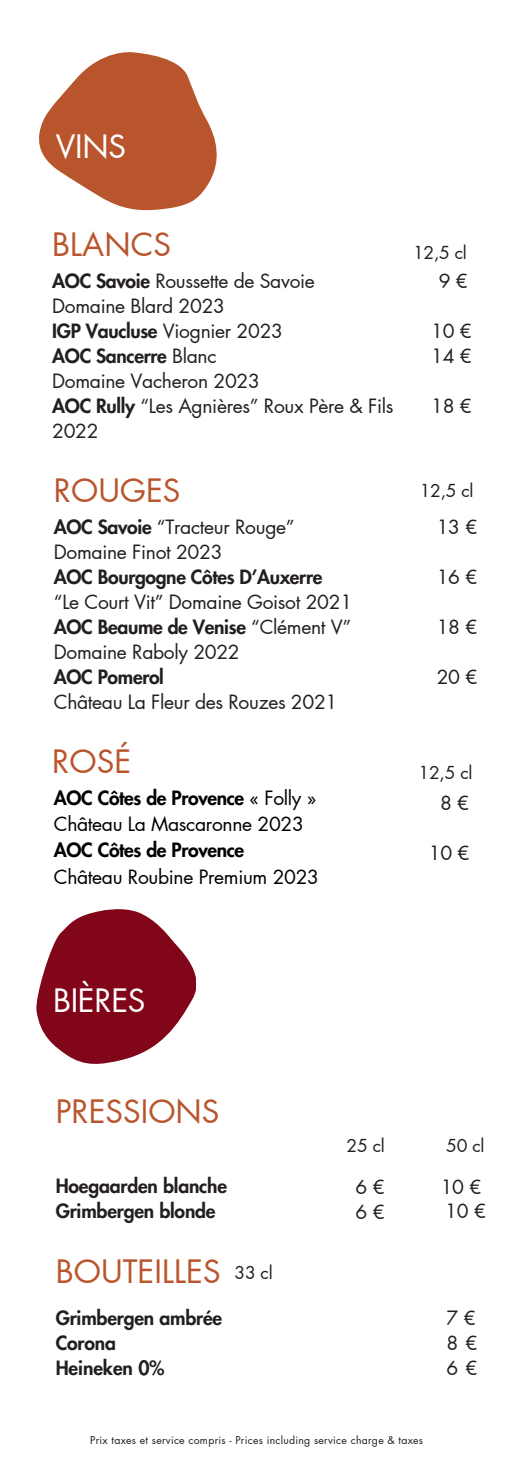
<style>
.page{position:relative;width:522px;height:1474px;background:#fff}
.page>*{position:absolute;margin:0;border:0;box-sizing:border-box;transform-origin:0 0}
.t1{font:31.5px "Futura LT Pro";letter-spacing:.005em;color:#b9552d}
.t2{font:31.5px "Futura LT Pro";letter-spacing:-.01em;color:#fff}
.t3{font:19.25px/24.8px "Futura LT Pro";letter-spacing:-.015em;color:#231f20}
.t4{font:19.25px/26.2px "Futura LT Pro";letter-spacing:-.015em;color:#000}
.t5{font:800 19.25px/24.8px "Futura LT Pro";letter-spacing:-.01em;color:#231f20}
.t6{font:17.5px "Futura LT Pro";letter-spacing:-.015em;color:#231f20}
.t7{font:10.5px "Futura LT Pro";letter-spacing:.025em;color:#231f20}
.s1{font-weight:800}
</style>
<div class="page">
<svg style="left:36px;top:909px;width:160px;height:155px"></svg>
<svg style="left:39px;top:52px;width:177px;height:158px"></svg>
<h1 class="t2" style="left:56px;top:132px;width:72px">VINS</h1>
<h3 class="t1" style="left:52px;top:230px;width:120px">BLANCS</h3>
<h3 class="t3" style="left:52px;top:270px;width:342px"><span class="s1">AOC Savoie</span> Roussette de Savoie<br>Domaine Blard 2023<br><span class="s1">IGP Vaucluse</span> Viognier 2023<br><span class="s1">AOC Sancerre</span> Blanc<br>Domaine Vacheron 2023<br><span class="s1">AOC Rully</span> “Les Agnières” Roux Père &amp; Fils<br>2022</h3>
<h3 class="t1" style="left:54px;top:476px;width:128px">ROUGES</h3>
<h3 class="t3" style="left:54px;top:516px;width:299px"><span class="s1">AOC Savoie</span> “Tracteur Rouge”<br>Domaine Finot 2023<br><span class="s1">AOC Bourgogne Côtes D’Auxerre </span>“Le Court Vit” Domaine Goisot 2021<br><span class="s1">AOC Beaume de Venise</span> “Clément V”<br>Domaine Raboly 2022<br><span class="s1">AOC Pomerol<br></span>Château La Fleur des Rouzes 2021</h3>
<h3 class="t1" style="left:52px;top:747px;width:80px">ROSÉ</h3>
<h3 class="t6" style="left:412px;top:244px;width:55px">12,5 cl</h3>
<h1 class="t3" style="left:438px;top:270px;width:30px">9 €</h1>
<h1 class="t3" style="left:430px;top:319px;width:42px">10 €<br>14 €</h1>
<h2 class="t3" style="left:430px;top:394px;width:42px">18 €</h2>
<h3 class="t6" style="left:419px;top:483px;width:55px">12,5 cl</h3>
<h3 class="t3" style="left:436px;top:516px;width:42px">13 €</h3>
<h3 class="t3" style="left:436px;top:566px;width:42px">16 €</h3>
<h3 class="t3" style="left:436px;top:616px;width:42px">18 €</h3>
<h3 class="t3" style="left:436px;top:665px;width:42px">20 €</h3>
<h3 class="t6" style="left:418px;top:764px;width:55px">12,5 cl</h3>
<h1 class="t4" style="left:54px;top:785px;width:266px"><span class="s1">AOC Côtes de Provence</span> « Folly »<br>Château La Mascaronne 2023<br><span class="s1">AOC Côtes de Provence<br></span>Château Roubine Premium 2023</h1>
<h3 class="t3" style="left:439px;top:792px;width:30px">8 €</h3>
<h2 class="t3" style="left:428px;top:842px;width:42px">10 €</h2>
<h3 class="t2" style="left:53px;top:986px;width:94px">BIÈRES</h3>
<h3 class="t1" style="left:56px;top:1097px;width:165px">PRESSIONS</h3>
<h3 class="t5" style="left:56px;top:1175px;width:173px">Hoegaarden blanche<br>Grimbergen blonde</h3>
<h3 class="t1" style="left:56px;top:1257px;width:166px">BOUTEILLES</h3>
<h1 class="t6" style="left:234px;top:1264px;width:40px">33 cl</h1>
<h3 class="t5" style="left:56px;top:1306px;width:168px">Grimbergen ambrée<br>Corona<br>Heineken 0%</h3>
<h3 class="t6" style="left:346px;top:1137px;width:40px">25 cl</h3>
<h3 class="t6" style="left:445px;top:1137px;width:40px">50 cl</h3>
<h1 class="t3" style="left:355px;top:1175px;width:30px">6 €</h1>
<h3 class="t3" style="left:440px;top:1176px;width:42px">10 €</h3>
<h3 class="t3" style="left:355px;top:1200px;width:30px">6 €</h3>
<p class="t3" style="left:444px;top:1200px;width:42px">10 €</p>
<h3 class="t3" style="left:446px;top:1306px;width:32px;text-align:justify">7 € 8 € 6 €</h3>
<h1 class="t7" style="left:90px;top:1435px;width:334px">Prix taxes et service compris - Prices including service charge &amp; taxes</h1>
</div>
